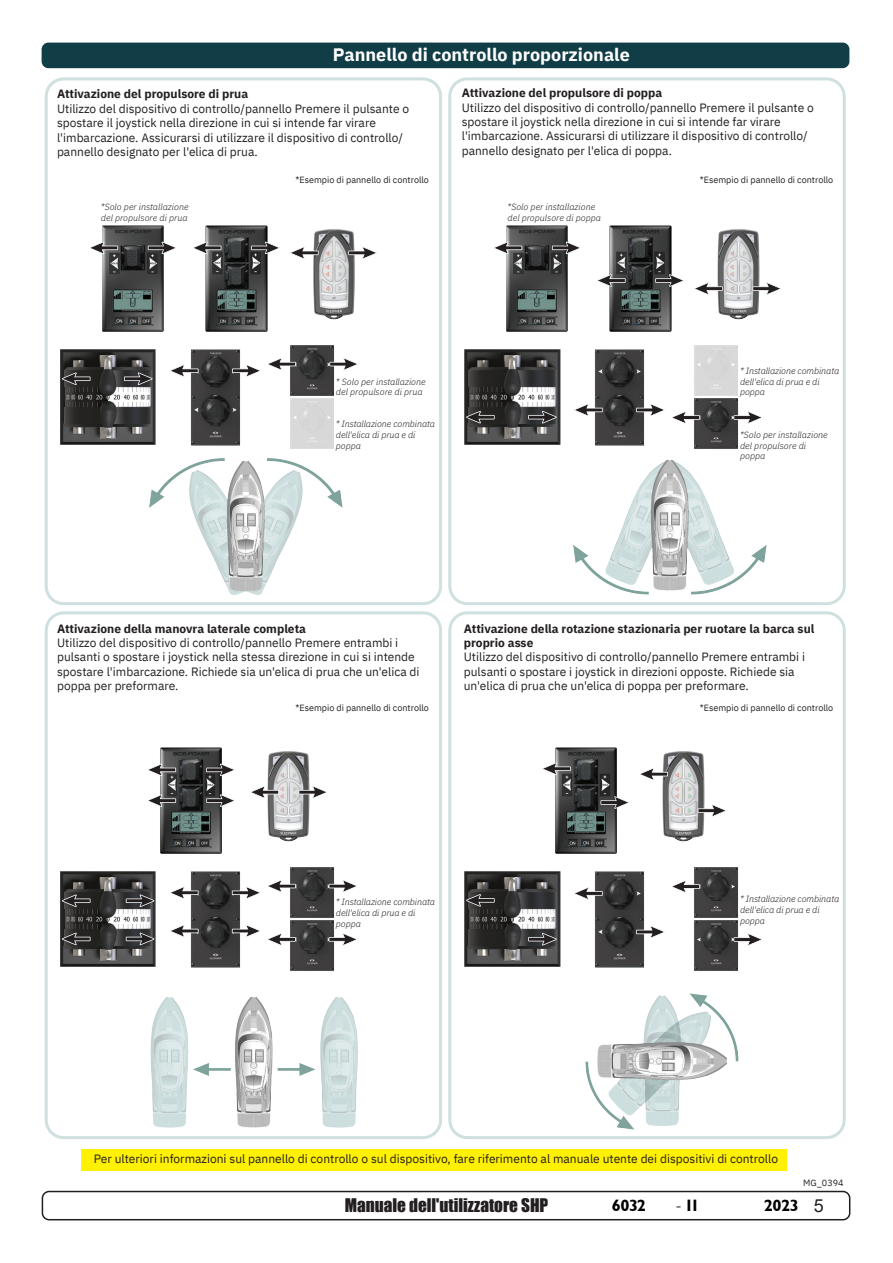
<style>
.page{position:relative;width:893px;height:1263px;background:#fff}
.page>*{position:absolute;margin:0;border:0;box-sizing:border-box;transform-origin:0 0}
.t1{font:700 18px "IBM Plex Sans";color:#fff}
.t2{font:17.25px "Impact";color:#231f20}
.t3{font:16.5px "Garrison Sans BOLD";letter-spacing:-.04em;color:#000}
.t4{font:12px/14.4px "IBM Plex Sans";color:#231f20}
.t5{font:700 12px/14.4px "IBM Plex Sans";color:#231f20}
.t6{font:italic 300 9px/10.8px "IBM Plex Sans";letter-spacing:-.01em;color:#231f20}
.t7{font:9px "IBM Plex Sans";color:#231f20}
.s1{font-family:"Minion Pro";font-size:18px;color:#231f20}
.s2{font-family:"Arial";font-size:18px;color:#231f20}
</style>
<div class="page">
<div style="left:42px;top:1191px;width:808px;height:29px;border:2px solid #231f20;border-radius:7px"></div>
<img style="left:313px;top:229px;width:42px;height:91px">
<div style="left:45px;top:77px;width:397px;height:528px;border:3px solid #cee0df;border-radius:17px"></div>
<div style="left:448px;top:77px;width:398px;height:528px;border:3px solid #cee0df;border-radius:17px"></div>
<div style="left:45px;top:611px;width:397px;height:528px;border:3px solid #cee0df;border-radius:17px"></div>
<div style="left:448px;top:611px;width:398px;height:528px;border:3px solid #cee0df;border-radius:17px"></div>
<div style="left:42px;top:43px;width:807px;height:25px;background:#113d47;border-radius:7px"></div>
<img style="left:190px;top:349px;width:51px;height:97px">
<img style="left:290px;top:345px;width:45px;height:48px">
<img style="left:290px;top:393px;width:45px;height:56px">
<img style="left:60px;top:349px;width:96px;height:96px">
<img style="left:102px;top:225px;width:62px;height:107px">
<img style="left:205px;top:225px;width:63px;height:107px">
<svg style="left:90px;top:242px;width:28px;height:12px"></svg>
<svg style="left:148px;top:242px;width:28px;height:12px"></svg>
<svg style="left:290px;top:247px;width:29px;height:12px"></svg>
<svg style="left:348px;top:247px;width:29px;height:12px"></svg>
<svg style="left:170px;top:364px;width:28px;height:13px"></svg>
<svg style="left:232px;top:364px;width:28px;height:13px"></svg>
<svg style="left:62px;top:372px;width:28px;height:13px"></svg>
<svg style="left:124px;top:372px;width:28px;height:13px"></svg>
<svg style="left:267px;top:358px;width:29px;height:12px"></svg>
<svg style="left:329px;top:358px;width:29px;height:12px"></svg>
<svg style="left:193px;top:242px;width:28px;height:12px"></svg>
<svg style="left:251px;top:242px;width:29px;height:12px"></svg>
<img style="left:717px;top:229px;width:43px;height:91px">
<img style="left:594px;top:349px;width:51px;height:97px">
<div style="left:694px;top:345px;width:44px;height:48px;background:#d9d8d9"></div>
<img style="left:694px;top:393px;width:45px;height:56px">
<img style="left:464px;top:349px;width:97px;height:96px">
<img style="left:506px;top:225px;width:62px;height:107px">
<img style="left:609px;top:225px;width:63px;height:107px">
<svg style="left:494px;top:242px;width:28px;height:12px"></svg>
<svg style="left:552px;top:242px;width:28px;height:12px"></svg>
<svg style="left:694px;top:282px;width:29px;height:13px"></svg>
<svg style="left:752px;top:282px;width:29px;height:13px"></svg>
<svg style="left:574px;top:404px;width:29px;height:12px"></svg>
<svg style="left:636px;top:404px;width:29px;height:12px"></svg>
<svg style="left:466px;top:411px;width:29px;height:12px"></svg>
<svg style="left:528px;top:411px;width:29px;height:12px"></svg>
<svg style="left:672px;top:411px;width:28px;height:13px"></svg>
<svg style="left:734px;top:411px;width:27px;height:13px"></svg>
<svg style="left:597px;top:274px;width:29px;height:13px"></svg>
<svg style="left:655px;top:274px;width:29px;height:13px"></svg>
<img style="left:267px;top:751px;width:43px;height:91px">
<img style="left:190px;top:871px;width:51px;height:97px">
<img style="left:290px;top:867px;width:45px;height:48px">
<img style="left:290px;top:915px;width:45px;height:56px">
<img style="left:60px;top:871px;width:96px;height:96px">
<img style="left:160px;top:747px;width:62px;height:107px">
<svg style="left:251px;top:786px;width:28px;height:12px"></svg>
<svg style="left:299px;top:786px;width:28px;height:12px"></svg>
<svg style="left:170px;top:886px;width:28px;height:13px"></svg>
<svg style="left:170px;top:925px;width:28px;height:12px"></svg>
<svg style="left:232px;top:886px;width:28px;height:13px"></svg>
<svg style="left:232px;top:925px;width:28px;height:12px"></svg>
<svg style="left:62px;top:894px;width:28px;height:13px"></svg>
<svg style="left:62px;top:933px;width:28px;height:12px"></svg>
<svg style="left:126px;top:894px;width:28px;height:13px"></svg>
<svg style="left:126px;top:933px;width:28px;height:12px"></svg>
<svg style="left:267px;top:880px;width:29px;height:12px"></svg>
<svg style="left:267px;top:933px;width:29px;height:13px"></svg>
<svg style="left:329px;top:880px;width:28px;height:12px"></svg>
<svg style="left:329px;top:933px;width:27px;height:13px"></svg>
<svg style="left:148px;top:763px;width:28px;height:13px"></svg>
<svg style="left:148px;top:794px;width:28px;height:13px"></svg>
<svg style="left:206px;top:763px;width:29px;height:13px"></svg>
<svg style="left:206px;top:794px;width:29px;height:13px"></svg>
<img style="left:662px;top:751px;width:43px;height:91px">
<img style="left:594px;top:871px;width:51px;height:97px">
<img style="left:694px;top:867px;width:45px;height:48px">
<img style="left:694px;top:915px;width:45px;height:56px">
<img style="left:464px;top:871px;width:97px;height:96px">
<img style="left:555px;top:747px;width:62px;height:107px">
<svg style="left:640px;top:768px;width:28px;height:12px"></svg>
<svg style="left:698px;top:804px;width:28px;height:13px"></svg>
<svg style="left:574px;top:887px;width:29px;height:13px"></svg>
<svg style="left:636px;top:926px;width:29px;height:12px"></svg>
<svg style="left:466px;top:894px;width:29px;height:13px"></svg>
<svg style="left:528px;top:933px;width:29px;height:12px"></svg>
<svg style="left:672px;top:880px;width:28px;height:13px"></svg>
<svg style="left:734px;top:933px;width:27px;height:13px"></svg>
<svg style="left:542px;top:762px;width:29px;height:13px"></svg>
<svg style="left:600px;top:796px;width:28px;height:13px"></svg>
<div style="left:81px;top:1148px;width:705px;height:22px;background:#fff101"></div>
<img style="left:150px;top:997px;width:208px;height:131px">
<img style="left:585px;top:993px;width:154px;height:137px">
<img style="left:573px;top:459px;width:194px;height:135px">
<img style="left:149px;top:458px;width:194px;height:137px">
<h1 class="t1" style="left:333px;top:40px;width:298px">Pannello di controllo proporzionale</h1>
<p class="t5" style="left:57px;top:86px;width:193px">Attivazione del propulsore di prua</p>
<p class="t4" style="left:57px;top:100px;width:354px">Utilizzo del dispositivo di controllo/pannello Premere il pulsante o spostare il joystick nella direzione in cui si intende far virare l'imbarcazione. Assicurarsi di utilizzare il dispositivo di controllo/ pannello designato per l'elica di prua.</p>
<p class="t5" style="left:462px;top:85px;width:202px">Attivazione del propulsore di poppa</p>
<p class="t4" style="left:462px;top:99px;width:354px">Utilizzo del dispositivo di controllo/pannello Premere il pulsante o spostare il joystick nella direzione in cui si intende far virare l'imbarcazione. Assicurarsi di utilizzare il dispositivo di controllo/ pannello designato per l'elica di poppa.</p>
<p class="t6" style="left:101px;top:200px;width:89px">*Solo per installazione del propulsore di prua</p>
<p class="t7" style="left:295px;top:173px;width:135px">*Esempio di pannello di controllo</p>
<p class="t7" style="left:700px;top:173px;width:135px">*Esempio di pannello di controllo</p>
<p class="t6" style="left:508px;top:200px;width:95px">*Solo per installazione del propulsore di poppa</p>
<p class="t6" style="left:740px;top:364px;width:101px">* Installazione combinata dell'elica di prua e di poppa</p>
<p class="t6" style="left:336px;top:375px;width:91px">* Solo per installazione del propulsore di prua</p>
<p class="t6" style="left:336px;top:418px;width:101px">* Installazione combinata dell'elica di prua e di poppa</p>
<p class="t6" style="left:740px;top:428px;width:89px">*Solo per installazione del propulsore di poppa</p>
<p class="t5" style="left:57px;top:620px;width:251px">Attivazione della manovra laterale completa</p>
<p class="t4" style="left:57px;top:634px;width:364px">Utilizzo del dispositivo di controllo/pannello Premere entrambi i pulsanti o spostare i joystick nella stessa direzione in cui si intende spostare l'imbarcazione. Richiede sia un'elica di prua che un'elica di poppa per preformare.</p>
<p class="t5" style="left:464px;top:620px;width:352px">Attivazione della rotazione stazionaria per ruotare la barca sul proprio asse</p>
<p class="t4" style="left:464px;top:649px;width:343px">Utilizzo del dispositivo di controllo/pannello Premere entrambi i pulsanti o spostare i joystick in direzioni opposte. Richiede sia un'elica di prua che un'elica di poppa per preformare.</p>
<p class="t7" style="left:295px;top:701px;width:135px">*Esempio di pannello di controllo</p>
<p class="t7" style="left:700px;top:701px;width:135px">*Esempio di pannello di controllo</p>
<p class="t6" style="left:336px;top:896px;width:101px">* Installazione combinata dell'elica di prua e di poppa</p>
<p class="t6" style="left:740px;top:893px;width:101px">* Installazione combinata dell'elica di prua e di poppa</p>
<p class="t4" style="left:94px;top:1151px;width:686px">Per ulteriori informazioni sul pannello di controllo o sul dispositivo, fare riferimento al manuale utente dei dispositivi di controllo</p>
<p class="t7" style="left:803px;top:1176px;width:42px">MG_0394</p>
<h2 class="t2" style="left:345px;top:1192px;width:205px">Manuale dell'utilizzatore SHP</h2>
<h3 class="t3" style="left:612px;top:1196px;width:36px">6032</h3>
<h3 class="t3" style="left:675px;top:1196px;width:26px"><span class="s1">-</span> 11</h3>
<h3 class="t3" style="left:764px;top:1196px;width:61px">2023 <span class="s2">5</span></h3>
</div>
